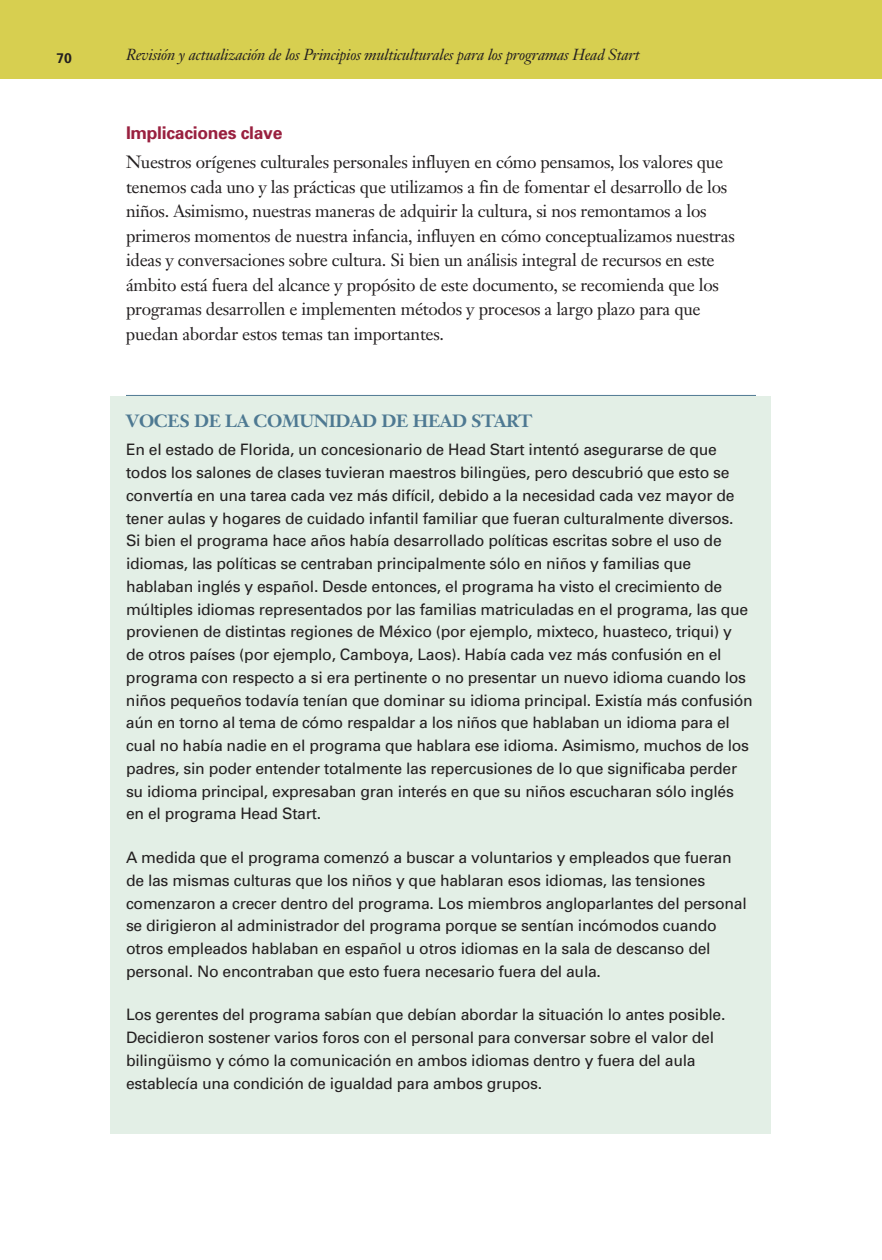
<style>
.page{position:relative;width:882px;height:1260px;background:#fff}
.page>*{position:absolute;margin:0;border:0;box-sizing:border-box;transform-origin:0 0}
.t1{font:17.5px/24.5px "Janson Text";letter-spacing:-.015em;color:#231f20}
.t2{font:700 17.5px "Janson Text";letter-spacing:-.015em;color:#4e7992}
.t3{font:700 17.5px "Univers";letter-spacing:-.015em;color:#99203f}
.t4{font:15.75px/22.8px "Univers";letter-spacing:-.015em;color:#231f20}
.t5{font:italic 15.75px "Janson Text";letter-spacing:-.015em;color:#231f20}
.t6{font:700 14px "Univers";color:#231f20}
</style>
<div class="page">
<div style="left:110px;top:397px;width:661px;height:737px;background:#e3efe6"></div>
<div style="left:0;top:0;width:882px;height:79px;background:#d7cf50"></div>
<hr style="left:126px;top:395px;width:630px;height:1px;background:#4e7992">
<p class="t6" style="left:57px;top:53px;width:17px">70</p>
<p class="t5" style="left:126px;top:49px;width:515px">Revisión y actualización de los Principios multiculturales para los programas Head Start</p>
<h2 class="t3" style="left:126px;top:126px;width:158px">Implicaciones clave</h2>
<p class="t1" style="left:126px;top:152px;width:610px">Nuestros orígenes culturales personales influyen en cómo pensamos, los valores que tenemos cada uno y las prácticas que utilizamos a fin de fomentar el desarrollo de los niños. Asimismo, nuestras maneras de adquirir la cultura, si nos remontamos a los primeros momentos de nuestra infancia, influyen en cómo conceptualizamos nuestras ideas y conversaciones sobre cultura. Si bien un análisis integral de recursos en este ámbito está fuera del alcance y propósito de este documento, se recomienda que los programas desarrollen e implementen métodos y procesos a largo plazo para que puedan abordar estos temas tan importantes.</p>
<h2 class="t2" style="left:126px;top:414px;width:408px">VOCES DE LA COMUNIDAD DE HEAD START</h2>
<p class="t4" style="left:126px;top:440px;width:628px">En el estado de Florida, un concesionario de Head Start intentó asegurarse de que todos los salones de clases tuvieran maestros bilingües, pero descubrió que esto se convertía en una tarea cada vez más difícil, debido a la necesidad cada vez mayor de tener aulas y hogares de cuidado infantil familiar que fueran culturalmente diversos.<br>Si bien el programa hace años había desarrollado políticas escritas sobre el uso de idiomas, las políticas se centraban principalmente sólo en niños y familias que hablaban inglés y español. Desde entonces, el programa ha visto el crecimiento de múltiples idiomas representados por las familias matriculadas en el programa, las que provienen de distintas regiones de México (por ejemplo, mixteco, huasteco, triqui) y de otros países (por ejemplo, Camboya, Laos). Había cada vez más confusión en el programa con respecto a si era pertinente o no presentar un nuevo idioma cuando los niños pequeños todavía tenían que dominar su idioma principal. Existía más confusión aún en torno al tema de cómo respaldar a los niños que hablaban un idioma para el cual no había nadie en el programa que hablara ese idioma. Asimismo, muchos de los padres, sin poder entender totalmente las repercusiones de lo que significaba perder su idioma principal, expresaban gran interés en que su niños escucharan sólo inglés en el programa Head Start.</p>
<p class="t4" style="left:126px;top:847px;width:622px">A medida que el programa comenzó a buscar a voluntarios y empleados que fueran de las mismas culturas que los niños y que hablaran esos idiomas, las tensiones comenzaron a crecer dentro del programa. Los miembros angloparlantes del personal se dirigieron al administrador del programa porque se sentían incómodos cuando otros empleados hablaban en español u otros idiomas en la sala de descanso del personal. No encontraban que esto fuera necesario fuera del aula.</p>
<p class="t4" style="left:126px;top:1005px;width:601px">Los gerentes del programa sabían que debían abordar la situación lo antes posible.<br>Decidieron sostener varios foros con el personal para conversar sobre el valor del bilingüismo y cómo la comunicación en ambos idiomas dentro y fuera del aula establecía una condición de igualdad para ambos grupos.</p>
</div>
